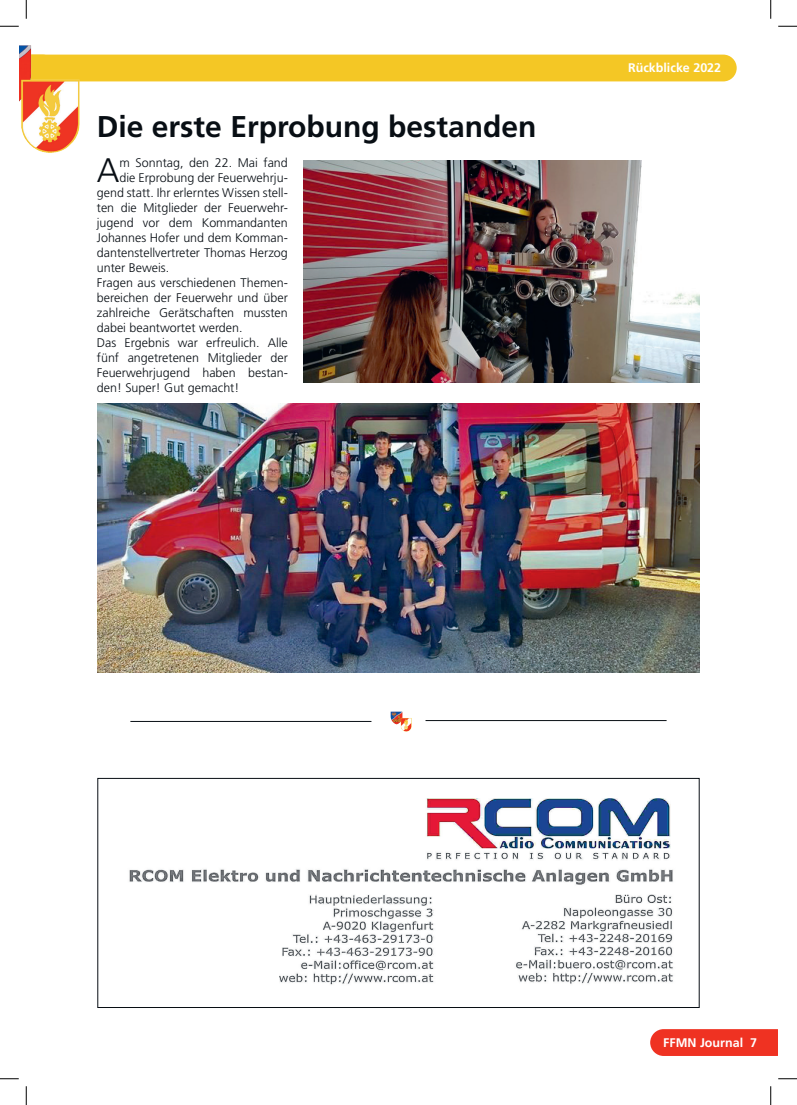
<style>
.page{position:relative;width:797px;height:1105px;background:#fff}
.page>*{position:absolute;margin:0;border:0;box-sizing:border-box;transform-origin:0 0}
.t1{font:300 34px "Frutiger LT Std";color:#080e14}
.t2{font:700 30px "Frutiger LT Std";color:#080e14}
.t3{font:300 12.5px "Frutiger LT Std";color:#080e14}
.t4{font:700 12.5px "Frutiger LT Std";color:#fff}
</style>
<div class="page">
<div style="left:650px;top:1029px;width:127px;height:27px;background:#ef3222"></div>
<div style="left:87px;top:55px;width:649px;height:26px;background:#f4c725"></div>
<img style="left:97px;top:404px;width:603px;height:268px">
<img style="left:303px;top:161px;width:397px;height:221px">
<img style="left:19px;top:45px;width:68px;height:108px">
<img style="left:129px;top:798px;width:544px;height:187px">
<div style="left:97px;top:778px;width:602px;height:230px;border:1px solid #080e14"></div>
<hr style="left:130px;top:721px;width:241px;height:1px;background:#080e14">
<img style="left:390px;top:711px;width:22px;height:20px">
<hr style="left:425px;top:720px;width:241px;height:1px;background:#080e14">
<svg style="left:0;top:25px;width:19px;height:2px"></svg>
<svg style="left:778px;top:25px;width:19px;height:2px"></svg>
<svg style="left:0;top:1078px;width:19px;height:1px"></svg>
<svg style="left:778px;top:1078px;width:19px;height:1px"></svg>
<svg style="left:25px;top:0;width:2px;height:19px"></svg>
<svg style="left:25px;top:1086px;width:2px;height:19px"></svg>
<svg style="left:770px;top:0;width:1px;height:19px"></svg>
<svg style="left:770px;top:1086px;width:1px;height:19px"></svg>
<h2 class="t2" style="left:97px;top:109px;width:441px">Die erste Erprobung bestanden</h2>
<h1 class="t1" style="left:97px;top:151px;width:24px">A</h1>
<p class="t3" style="left:120px;top:156px;width:170px">m Sonntag, den 22. Mai fand</p>
<p class="t3" style="left:120px;top:171px;width:170px">die Erprobung der Feuerwehrju-</p>
<p class="t3" style="left:97px;top:186px;width:192px">gend statt. Ihr erlerntes Wissen stell-</p>
<p class="t3" style="left:97px;top:201px;width:192px">ten die Mitglieder der Feuerwehr-</p>
<p class="t3" style="left:97px;top:216px;width:192px">jugend vor dem Kommandanten</p>
<p class="t3" style="left:97px;top:231px;width:192px">Johannes Hofer und dem Komman-</p>
<p class="t3" style="left:97px;top:246px;width:192px">dantenstellvertreter Thomas Herzog</p>
<p class="t3" style="left:97px;top:261px;width:74px">unter Beweis.</p>
<p class="t3" style="left:97px;top:276px;width:192px">Fragen aus verschiedenen Themen-</p>
<p class="t3" style="left:97px;top:291px;width:192px">bereichen der Feuerwehr und über</p>
<p class="t3" style="left:97px;top:306px;width:192px">zahlreiche Gerätschaften mussten</p>
<p class="t3" style="left:97px;top:321px;width:147px">dabei beantwortet werden.</p>
<p class="t3" style="left:97px;top:336px;width:192px">Das Ergebnis war erfreulich. Alle</p>
<p class="t3" style="left:97px;top:351px;width:192px">fünf angetretenen Mitglieder der</p>
<p class="t3" style="left:97px;top:366px;width:192px">Feuerwehrjugend haben bestan-</p>
<p class="t3" style="left:97px;top:381px;width:144px">den! Super! Gut gemacht!</p>
<p class="t4" style="left:628px;top:61px;width:95px">Rückblicke 2022</p>
<p class="t4" style="left:663px;top:1035px;width:95px">FFMN Journal 7</p>
</div>
